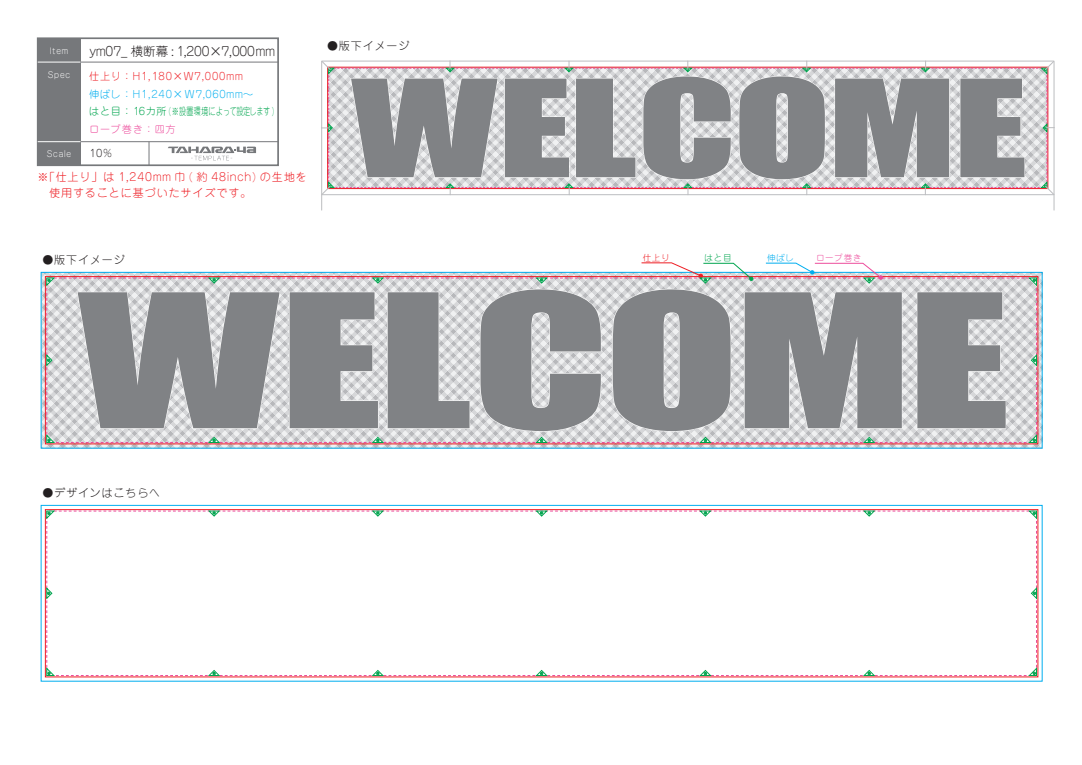
<style>
.page{position:relative;width:1082px;height:765px;background:#fff}
.page>*{position:absolute;margin:0;border:0;box-sizing:border-box;transform-origin:0 0}
.t1{font:300 12.5px "Jun 101";color:#231f20}
.t2{font:300 11.05px/15.4px "Jun 101";letter-spacing:.08em;color:#ee1d23}
.t3{font:300 11px "Jun 101";letter-spacing:.08em;color:#231f20}
.t4{font:300 10.1px "Jun 101";letter-spacing:.04em;color:#00a54f}
.t5{font:300 10.1px "Jun 101";letter-spacing:.08em;color:#00aeef}
.t6{font:300 10.1px "Jun 101";letter-spacing:.08em;color:#ee1d23}
.t7{font:300 10.1px "Jun 101";letter-spacing:.08em;color:#ed4c9c}
.t8{font:300 10.1px "Jun 101";color:#231f20}
.t9{font:300 8.5px "Jun 101";letter-spacing:.08em;color:#ed4c9c}
.t10{font:300 8.5px "Jun 101";color:#ee1d23}
.t11{font:300 8.5px "Jun 101";color:#00a54f}
.t12{font:300 8.5px "Jun 101";color:#00aeef}
.t13{font:300 8.35px "Jun 101";letter-spacing:.1em;color:#fff}
</style>
<div class="page">
<div style="left:41px;top:505px;width:1001px;height:176px;border:1px solid #00aeef"></div>
<svg style="left:168px;top:147px;width:88px;height:13px"></svg>
<div style="left:38px;top:38px;width:42px;height:127px;background:#76787b"></div>
<div style="left:37px;top:37px;width:242px;height:129px;border:2px solid #76787b"></div>
<hr style="left:38px;top:62px;width:240px;height:1px;background:#76787b">
<hr style="left:38px;top:141px;width:240px;height:1px;background:#76787b">
<svg style="left:149px;top:142px;width:1px;height:23px"></svg>
<hr style="left:38px;top:62px;width:42px;height:1px;background:#fff">
<hr style="left:38px;top:141px;width:42px;height:1px;background:#fff">
<svg style="left:41px;top:272px;width:1001px;height:176px"></svg>
<div style="left:47px;top:278px;width:989px;height:165px;border:1px dashed #ed4c9c"></div>
<svg style="left:77px;top:292px;width:203px;height:136px;background:#949698"></svg>
<svg style="left:289px;top:292px;width:89px;height:136px;background:#929396"></svg>
<svg style="left:387px;top:292px;width:83px;height:136px;background:#9c9ea0"></svg>
<svg style="left:917px;top:292px;width:88px;height:136px;background:#919295"></svg>
<div style="left:45px;top:509px;width:993px;height:168px;border:1px solid #ee1d23"></div>
<svg style="left:1028px;top:667px;width:9px;height:9px"></svg>
<svg style="left:46px;top:667px;width:9px;height:9px"></svg>
<svg style="left:863px;top:670px;width:12px;height:6px"></svg>
<svg style="left:699px;top:670px;width:12px;height:6px"></svg>
<svg style="left:208px;top:670px;width:12px;height:6px"></svg>
<svg style="left:372px;top:670px;width:11px;height:6px"></svg>
<svg style="left:535px;top:670px;width:12px;height:6px"></svg>
<svg style="left:1028px;top:510px;width:9px;height:9px"></svg>
<svg style="left:46px;top:510px;width:9px;height:9px"></svg>
<svg style="left:863px;top:510px;width:12px;height:7px"></svg>
<svg style="left:699px;top:510px;width:12px;height:7px"></svg>
<svg style="left:208px;top:510px;width:12px;height:7px"></svg>
<svg style="left:372px;top:510px;width:11px;height:7px"></svg>
<svg style="left:535px;top:510px;width:12px;height:7px"></svg>
<svg style="left:46px;top:587px;width:6px;height:12px"></svg>
<svg style="left:1030px;top:587px;width:7px;height:12px"></svg>
<svg style="left:1028px;top:434px;width:9px;height:9px"></svg>
<svg style="left:46px;top:434px;width:9px;height:9px"></svg>
<svg style="left:863px;top:437px;width:12px;height:6px"></svg>
<svg style="left:699px;top:437px;width:12px;height:6px"></svg>
<svg style="left:208px;top:437px;width:12px;height:6px"></svg>
<svg style="left:372px;top:437px;width:11px;height:6px"></svg>
<svg style="left:535px;top:437px;width:12px;height:6px"></svg>
<svg style="left:1028px;top:277px;width:9px;height:9px"></svg>
<svg style="left:46px;top:277px;width:9px;height:9px"></svg>
<svg style="left:612px;top:262px;width:290px;height:169px;background:#9e9fa2"></svg>
<svg style="left:208px;top:277px;width:12px;height:7px"></svg>
<svg style="left:372px;top:277px;width:11px;height:7px"></svg>
<svg style="left:480px;top:277px;width:121px;height:154px;background:#9e9fa2"></svg>
<svg style="left:46px;top:354px;width:6px;height:12px"></svg>
<svg style="left:1030px;top:354px;width:7px;height:12px"></svg>
<svg style="left:327px;top:67px;width:721px;height:122px"></svg>
<svg style="left:960px;top:78px;width:64px;height:99px;background:#929496"></svg>
<svg style="left:1042px;top:123px;width:10px;height:10px"></svg>
<svg style="left:323px;top:63px;width:11px;height:12px"></svg>
<svg style="left:323px;top:181px;width:11px;height:13px"></svg>
<div style="left:321px;top:61px;width:733px;height:149px;border:1px solid #bcbdc0"></div>
<hr style="left:322px;top:194px;width:732px;height:1px;background:#bcbdc0">
<svg style="left:1041px;top:61px;width:13px;height:14px"></svg>
<svg style="left:321px;top:123px;width:12px;height:10px"></svg>
<svg style="left:505px;top:61px;width:130px;height:116px;background:#a4a3a6"></svg>
<svg style="left:445px;top:183px;width:9px;height:12px"></svg>
<svg style="left:351px;top:61px;width:147px;height:116px;background:#a1a0a3"></svg>
<svg style="left:564px;top:183px;width:9px;height:12px"></svg>
<svg style="left:643px;top:61px;width:88px;height:134px;background:#a9a7aa"></svg>
<svg style="left:920px;top:183px;width:9px;height:12px"></svg>
<svg style="left:739px;top:61px;width:86px;height:134px;background:#a4a2a5"></svg>
<svg style="left:835px;top:61px;width:114px;height:116px;background:#98989a"></svg>
<svg style="left:1041px;top:181px;width:13px;height:14px"></svg>
<p class="t13" style="left:50px;top:45px;width:20px">Item</p>
<p class="t1" style="left:89px;top:43px;width:187px">ym07_ 横断幕 :1,200×7,000mm</p>
<p class="t13" style="left:48px;top:69px;width:24px">Spec</p>
<p class="t6" style="left:89px;top:69px;width:155px">仕上り：H1,180×W7,000mm</p>
<p class="t5" style="left:89px;top:87px;width:166px">伸ばし：H1,240×W7,060mm～</p>
<p class="t4" style="left:89px;top:105px;width:187px">はと目：16カ所 (※設置環境によって設定します )</p>
<p class="t7" style="left:89px;top:123px;width:88px">ロープ巻き：四方</p>
<p class="t8" style="left:89px;top:146px;width:24px">10%</p>
<p class="t13" style="left:47px;top:148px;width:26px">Scale</p>
<p class="t2" style="left:37px;top:169px;width:271px">※「仕上り」は 1,240mm 巾 ( 約 48inch) の生地を　使用することに基づいたサイズです。</p>
<p class="t3" style="left:327px;top:38px;width:84px">●版下イメージ</p>
<p class="t3" style="left:42px;top:252px;width:84px">●版下イメージ</p>
<p class="t10" style="left:643px;top:252px;width:28px">仕上り</p>
<p class="t11" style="left:704px;top:252px;width:28px">はと目</p>
<p class="t12" style="left:767px;top:252px;width:28px">伸ばし</p>
<p class="t9" style="left:816px;top:252px;width:47px">ロープ巻き</p>
<p class="t3" style="left:42px;top:485px;width:119px">●デザインはこちらへ</p>
</div>
